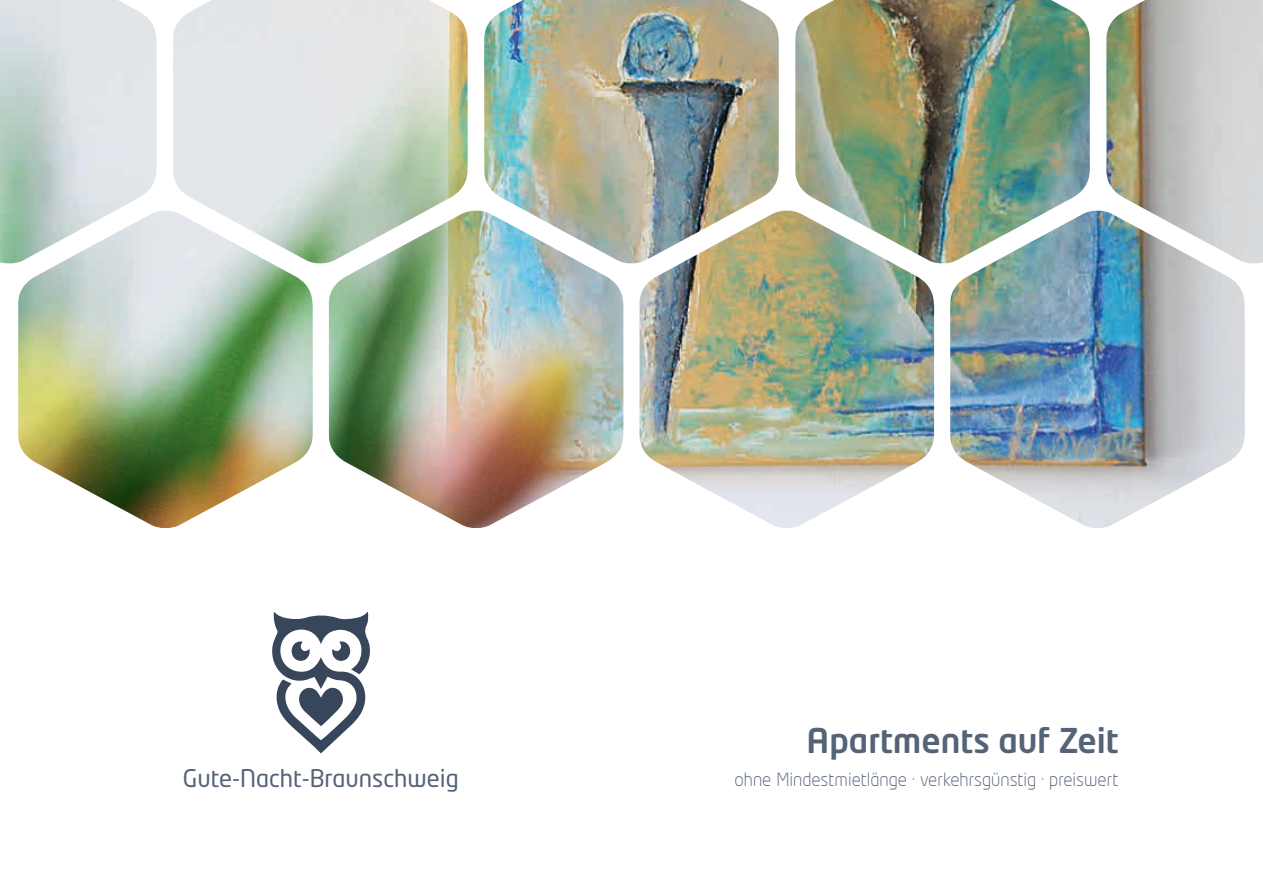
<style>
.page{position:relative;width:1263px;height:893px;background:#fff}
.page>*{position:absolute;margin:0;border:0;box-sizing:border-box;transform-origin:0 0}
.Basisformat{font:500 33.75px "Neo Tech Std";color:#556378}
.Basisformat-2{font:24px "Neo Tech Std";color:#556378}
.Fließtext_mit_Einzug{font:300 18px "Neo Tech";color:#556378}
</style>
<div class="page">
<img style="left:0;top:0;width:1263px;height:528px">
<svg style="left:272px;top:612px;width:98px;height:141px"></svg>
<p class="Basisformat" style="left:807px;top:719px;width:314px">Apartments auf Zeit</p>
<p class="Basisformat-2" style="left:183px;top:763px;width:277px">Gute-Nacht-Braunschweig</p>
<p class="Fließtext_mit_Einzug" style="left:734px;top:769px;width:385px">ohne Mindestmietlänge · verkehrsgünstig · preiswert</p>
</div>
